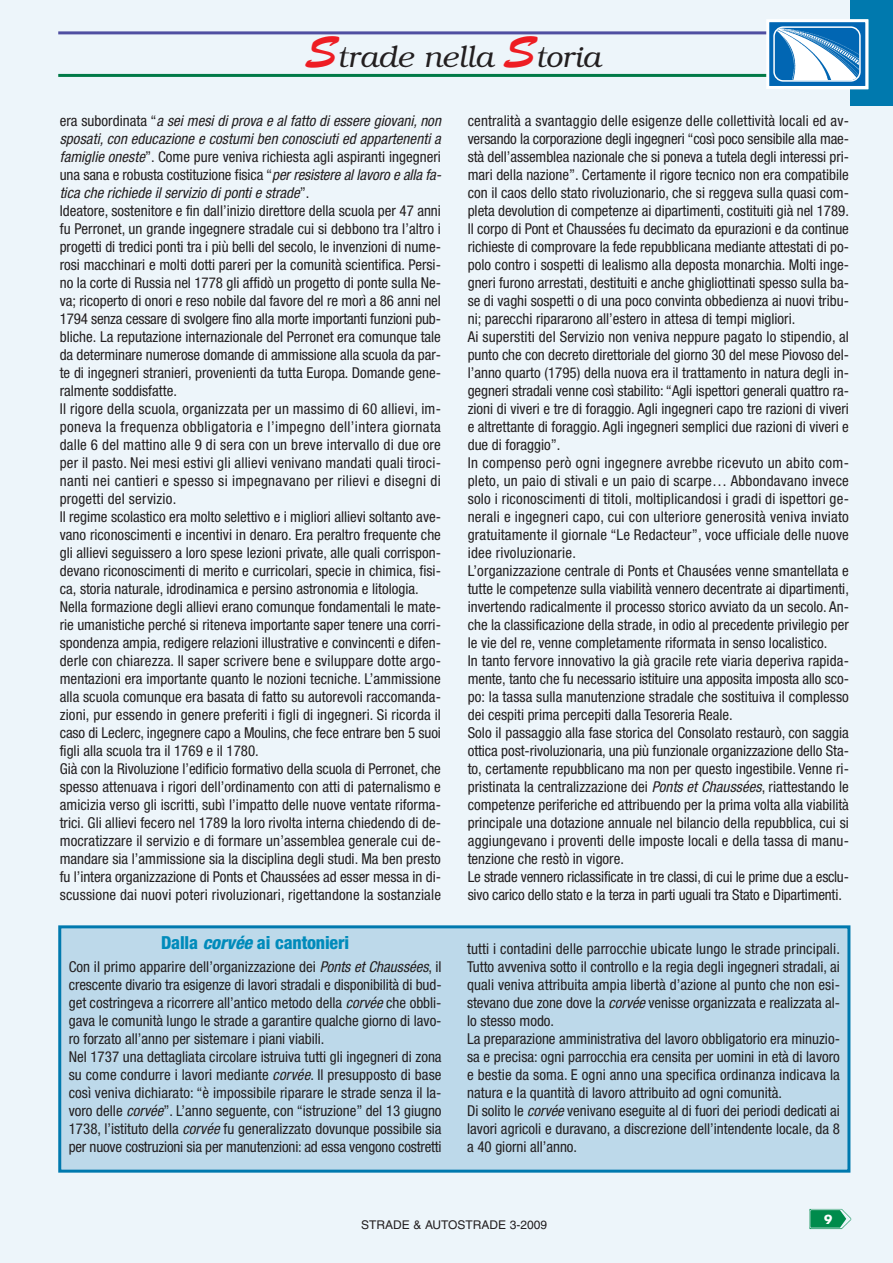
<style>
.page{position:relative;width:893px;height:1263px;background:#edf5fa}
.page>*{position:absolute;margin:0;border:0;box-sizing:border-box;transform-origin:0 0}
.t1{font:italic 300 30px "Bookman";color:#231f20}
.t2{font:800 condensed 18px "Helvetica Neue";letter-spacing:-.01em;color:#008bbb}
.t3{font:condensed 15px/18px "Helvetica Neue";color:#231f20}
.t4{font:12px "Helvetica";color:#231f20}
.t5{font:700 12px "Futura";color:#fff}
.s1{font-family:"Brush Script";font-weight:400;font-style:normal;font-size:45px;color:#ee1d23}
.s2{font-style:italic}
</style>
<div class="page">
<img style="left:810px;top:1209px;width:41px;height:20px">
<hr style="left:58px;top:31px;width:790px;height:3px;background:#504fa1">
<hr style="left:58px;top:74px;width:790px;height:3px;background:#017a47">
<div style="left:850px;top:0;width:43px;height:106px;background:#0079ae"></div>
<div style="left:769px;top:22px;width:96px;height:64px;background:#0166b3"></div>
<div style="left:766px;top:19px;width:102px;height:70px;border:3px solid #fff"></div>
<svg style="left:773px;top:26px;width:88px;height:56px"></svg>
<div style="left:61px;top:928px;width:786px;height:241px;background:#bdd9ea"></div>
<div style="left:58px;top:925px;width:792px;height:247px;border:3px solid #0079ae"></div>
<h1 class="t1" style="left:305px;top:40px;width:297px"><span class="s1">S</span>trade nella <span class="s1">S</span>toria</h1>
<p class="t3" style="left:60px;top:113px;width:383px">era subordinata “<span class="s2">a sei mesi di prova e al fatto di essere giovani, non sposati, con educazione e costumi ben conosciuti ed appartenenti a famiglie oneste</span>”. Come pure veniva richiesta agli aspiranti ingegneri una sana e robusta costituzione fisica “<span class="s2">per resistere al lavoro e alla fa&shy;tica che richiede il servizio di ponti e strade</span>”.<br>Ideatore, sostenitore e fin dall’inizio direttore della scuola per 47 anni fu Perronet, un grande ingegnere stradale cui si debbono tra l’altro i progetti di tredici ponti tra i più belli del secolo, le invenzioni di nume&shy;rosi macchinari e molti dotti pareri per la comunità scientifica. Persi&shy;no la corte di Russia nel 1778 gli affidò un progetto di ponte sulla Ne&shy;va; ricoperto di onori e reso nobile dal favore del re morì a 86 anni nel 1794 senza cessare di svolgere fino alla morte importanti funzioni pub&shy;bliche. La reputazione internazionale del Perronet era comunque tale da determinare numerose domande di ammissione alla scuola da par&shy;te di ingegneri stranieri, provenienti da tutta Europa. Domande gene&shy;ralmente soddisfatte.<br>Il rigore della scuola, organizzata per un massimo di 60 allievi, im&shy;poneva la frequenza obbligatoria e l’impegno dell’intera giornata dalle 6 del mattino alle 9 di sera con un breve intervallo di due ore per il pasto. Nei mesi estivi gli allievi venivano mandati quali tiroci&shy;nanti nei cantieri e spesso si impegnavano per rilievi e disegni di progetti del servizio.<br>Il regime scolastico era molto selettivo e i migliori allievi soltanto ave&shy;vano riconoscimenti e incentivi in denaro. Era peraltro frequente che gli allievi seguissero a loro spese lezioni private, alle quali corrispon&shy;devano riconoscimenti di merito e curricolari, specie in chimica, fisi&shy;ca, storia naturale, idrodinamica e persino astronomia e litologia.<br>Nella formazione degli allievi erano comunque fondamentali le mate&shy;rie umanistiche perché si riteneva importante saper tenere una corri&shy;spondenza ampia, redigere relazioni illustrative e convincenti e difen&shy;derle con chiarezza. Il saper scrivere bene e sviluppare dotte argo&shy;mentazioni era importante quanto le nozioni tecniche. L’ammissione alla scuola comunque era basata di fatto su autorevoli raccomanda&shy;zioni, pur essendo in genere preferiti i figli di ingegneri. Si ricorda il caso di Leclerc, ingegnere capo a Moulins, che fece entrare ben 5 suoi figli alla scuola tra il 1769 e il 1780.<br>Già con la Rivoluzione l’edificio formativo della scuola di Perronet, che spesso attenuava i rigori dell’ordinamento con atti di paternalismo e amicizia verso gli iscritti, subì l’impatto delle nuove ventate riforma&shy;trici. Gli allievi fecero nel 1789 la loro rivolta interna chiedendo di de&shy;mocratizzare il servizio e di formare un’assemblea generale cui de&shy;mandare sia l’ammissione sia la disciplina degli studi. Ma ben presto fu l’intera organizzazione di Ponts et Chaussées ad esser messa in di&shy;scussione dai nuovi poteri rivoluzionari, rigettandone la sostanziale</p>
<p class="t3" style="left:468px;top:113px;width:383px">centralità a svantaggio delle esigenze delle collettività locali ed av&shy;versando la corporazione degli ingegneri “così poco sensibile alla mae&shy;stà dell’assemblea nazionale che si poneva a tutela degli interessi pri&shy;mari della nazione”. Certamente il rigore tecnico non era compatibile con il caos dello stato rivoluzionario, che si reggeva sulla quasi com&shy;pleta devolution di competenze ai dipartimenti, costituiti già nel 1789.<br>Il corpo di Pont et Chaussées fu decimato da epurazioni e da continue richieste di comprovare la fede repubblicana mediante attestati di po&shy;polo contro i sospetti di lealismo alla deposta monarchia. Molti inge&shy;gneri furono arrestati, destituiti e anche ghigliottinati spesso sulla ba&shy;se di vaghi sospetti o di una poco convinta obbedienza ai nuovi tribu&shy;ni; parecchi ripararono all’estero in attesa di tempi migliori.<br>Ai superstiti del Servizio non veniva neppure pagato lo stipendio, al punto che con decreto direttoriale del giorno 30 del mese Piovoso del&shy;l’anno quarto (1795) della nuova era il trattamento in natura degli in&shy;gegneri stradali venne così stabilito: “Agli ispettori generali quattro ra&shy;zioni di viveri e tre di foraggio. Agli ingegneri capo tre razioni di viveri e altrettante di foraggio. Agli ingegneri semplici due razioni di viveri e due di foraggio”.<br>In compenso però ogni ingegnere avrebbe ricevuto un abito com&shy;pleto, un paio di stivali e un paio di scarpe… Abbondavano invece solo i riconoscimenti di titoli, moltiplicandosi i gradi di ispettori ge&shy;nerali e ingegneri capo, cui con ulteriore generosità veniva inviato gratuitamente il giornale “Le Redacteur”, voce ufficiale delle nuove idee rivoluzionarie.<br>L’organizzazione centrale di Ponts et Chausées venne smantellata e tutte le competenze sulla viabilità vennero decentrate ai dipartimenti, invertendo radicalmente il processo storico avviato da un secolo. An&shy;che la classificazione della strade, in odio al precedente privilegio per le vie del re, venne completamente riformata in senso localistico.<br>In tanto fervore innovativo la già gracile rete viaria deperiva rapida&shy;mente, tanto che fu necessario istituire una apposita imposta allo sco&shy;po: la tassa sulla manutenzione stradale che sostituiva il complesso dei cespiti prima percepiti dalla Tesoreria Reale.<br>Solo il passaggio alla fase storica del Consolato restaurò, con saggia ottica post-rivoluzionaria, una più funzionale organizzazione dello Sta&shy;to, certamente repubblicano ma non per questo ingestibile. Venne ri&shy;pristinata la centralizzazione dei <span class="s2">Ponts et Chaussées</span>, riattestando le competenze periferiche ed attribuendo per la prima volta alla viabilità principale una dotazione annuale nel bilancio della repubblica, cui si aggiungevano i proventi delle imposte locali e della tassa di manu&shy;tenzione che restò in vigore.<br>Le strade vennero riclassificate in tre classi, di cui le prime due a esclu&shy;sivo carico dello stato e la terza in parti uguali tra Stato e Dipartimenti.</p>
<p class="t2" style="left:161px;top:936px;width:190px">Dalla <span class="s2">corvée</span> ai cantonieri</p>
<p class="t3" style="left:69px;top:959px;width:374px">Con il primo apparire dell’organizzazione dei <span class="s2">Ponts et Chaussées</span>, il crescente divario tra esigenze di lavori stradali e disponibilità di bud&shy;get costringeva a ricorrere all’antico metodo della <span class="s2">corvée</span> che obbli&shy;gava le comunità lungo le strade a garantire qualche giorno di lavo&shy;ro forzato all’anno per sistemare i piani viabili.<br>Nel 1737 una dettagliata circolare istruiva tutti gli ingegneri di zona su come condurre i lavori mediante <span class="s2">corvée</span>. Il presupposto di base così veniva dichiarato: “è impossibile riparare le strade senza il la&shy;voro delle <span class="s2">corvée</span>”. L’anno seguente, con “istruzione” del 13 giugno 1738, l’istituto della <span class="s2">corvée</span> fu generalizzato dovunque possibile sia per nuove costruzioni sia per manutenzioni: ad essa vengono costretti</p>
<p class="t3" style="left:467px;top:941px;width:374px">tutti i contadini delle parrocchie ubicate lungo le strade principali.<br>Tutto avveniva sotto il controllo e la regia degli ingegneri stradali, ai quali veniva attribuita ampia libertà d’azione al punto che non esi&shy;stevano due zone dove la <span class="s2">corvée</span> venisse organizzata e realizzata al&shy;lo stesso modo.<br>La preparazione amministrativa del lavoro obbligatorio era minuzio&shy;sa e precisa: ogni parrocchia era censita per uomini in età di lavoro e bestie da soma. E ogni anno una specifica ordinanza indicava la natura e la quantità di lavoro attribuito ad ogni comunità.<br>Di solito le <span class="s2">corvée</span> venivano eseguite al di fuori dei periodi dedicati ai lavori agricoli e duravano, a discrezione dell’intendente locale, da 8 a 40 giorni all’anno.</p>
<p class="t4" style="left:361px;top:1220px;width:187px">STRADE &amp; AUTOSTRADE 3-2009</p>
<p class="t5" style="left:824px;top:1214px;width:10px">9</p>
</div>
